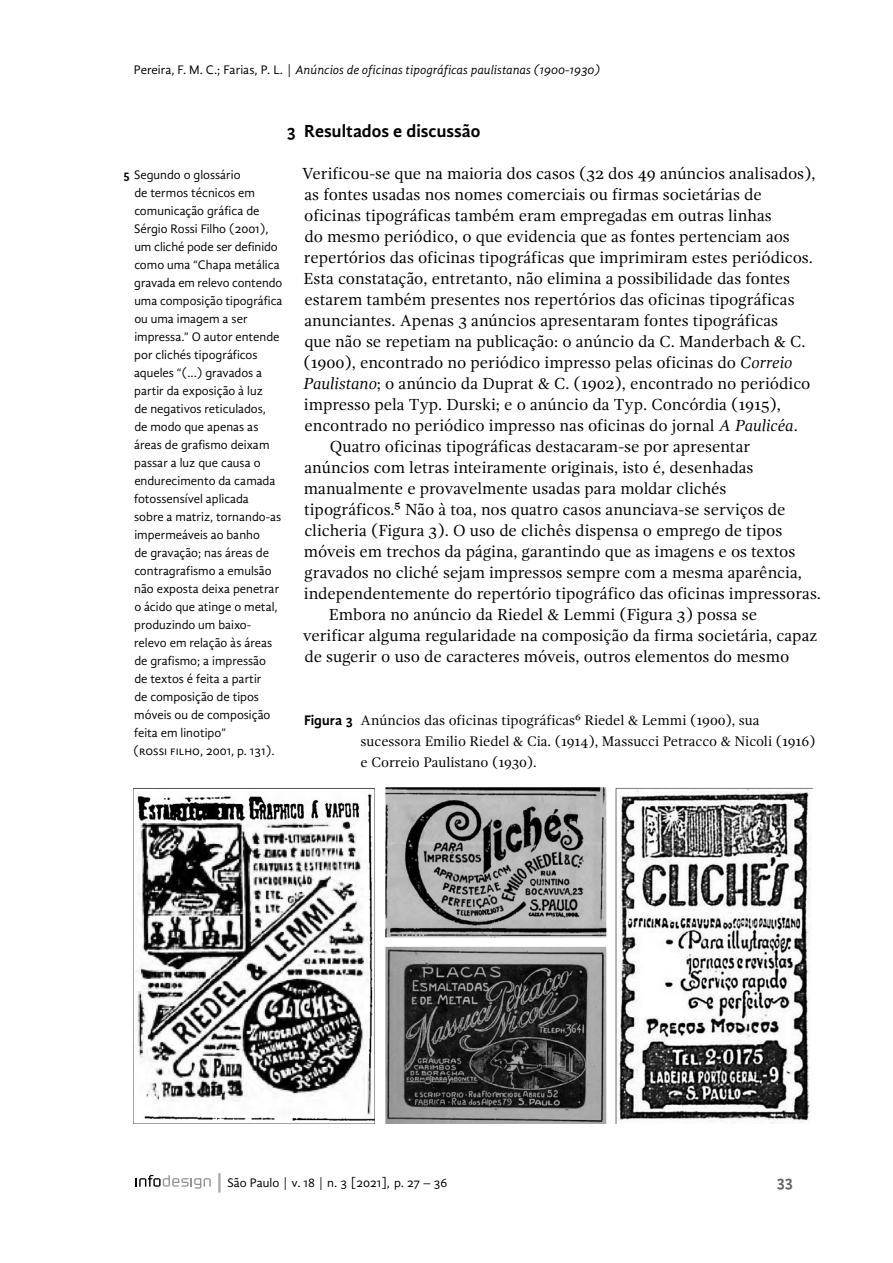
<style>
.page{position:relative;width:893px;height:1263px;background:#fff}
.page>*{position:absolute;margin:0;border:0;box-sizing:border-box;transform-origin:0 0}
.t1{font:700 18px "Gandhi Sans";color:#000}
.PT_Corpo_de_texto_Re{font:16.5px/21px "Gandhi Serif";color:#000}
.PT_Corpo_de_texto{font:16.5px/21px "Gandhi Serif";color:#000}
.t2{font:700 16.5px "Gandhi Sans";color:#636466}
.t3{font:14.25px/21px "Gandhi Serif";color:#000}
.t4{font:12.75px/18px "Gandhi Sans";color:#000}
.t5{font:italic 12.75px "Gandhi Sans";color:#000}
.s1{font-style:normal}
.s2{font-style:italic}
.s3{font-weight:700}
.s4{font-family:"Gandhi Sans";font-weight:700}
.s5{font-size:19.2px;color:#a7a9ac}
</style>
<div class="page">
<svg style="left:136px;top:1175px;width:75px;height:13px"></svg>
<img style="left:134px;top:788px;width:679px;height:336px">
<p class="t5" style="left:134px;top:62px;width:468px"><span class="s1">Pereira, F. M. C.; Farias, P. L. |</span> Anúncios de oficinas tipográficas paulistanas (1900-1930)</p>
<p class="t1" style="left:286px;top:120px;width:196px">3 Resultados e discussão</p>
<p class="PT_Corpo_de_texto_Re" style="left:302px;top:163px;width:515px">Verificou-se que na maioria dos casos (32 dos 49 anúncios analisados), as fontes usadas nos nomes comerciais ou firmas societárias de oficinas tipográficas também eram empregadas em outras linhas<br>do mesmo periódico, o que evidencia que as fontes pertenciam aos repertórios das oficinas tipográficas que imprimiram estes periódicos.<br>Esta constatação, entretanto, não elimina a possibilidade das fontes estarem também presentes nos repertórios das oficinas tipográficas anunciantes. Apenas 3 anúncios apresentaram fontes tipográficas<br>que não se repetiam na publicação: o anúncio da C. Manderbach &amp; C. (1900), encontrado no periódico impresso pelas oficinas do <span class="s2">Correio Paulistano</span>; o anúncio da Duprat &amp; C. (1902), encontrado no periódico impresso pela Typ. Durski; e o anúncio da Typ. Concórdia (1915), encontrado no periódico impresso nas oficinas do jornal <span class="s2">A Paulicéa</span>.</p>
<p class="PT_Corpo_de_texto" style="left:304px;top:436px;width:519px;text-indent:26px">Quatro oficinas tipográficas destacaram-se por apresentar<br>anúncios com letras inteiramente originais, isto é, desenhadas manualmente e provavelmente usadas para moldar clichés tipográficos.5 Não à toa, nos quatro casos anunciava-se serviços de clicheria (Figura 3). O uso de clichês dispensa o emprego de tipos móveis em trechos da página, garantindo que as imagens e os textos gravados no cliché sejam impressos sempre com a mesma aparência, independentemente do repertório tipográfico das oficinas impressoras.</p>
<p class="PT_Corpo_de_texto" style="left:303px;top:604px;width:516px;text-indent:26px">Embora no anúncio da Riedel &amp; Lemmi (Figura 3) possa se verificar alguma regularidade na composição da firma societária, capaz de sugerir o uso de caracteres móveis, outros elementos do mesmo</p>
<p class="t4" style="left:133px;top:165px;width:151px;text-indent:-10px"><span class="s3">5</span> Segundo o glossário<br>de termos técnicos em comunicação gráfica de<br>Sérgio Rossi Filho (2001), um cliché pode ser definido como uma “Chapa metálica gravada em relevo contendo uma composição tipográfica ou uma imagem a ser impressa.” O autor entende por clichés tipográficos aqueles “(...) gravados a partir da exposição à luz<br>de negativos reticulados,<br>de modo que apenas as áreas de grafismo deixam passar a luz que causa o endurecimento da camada fotossensível aplicada<br>sobre a matriz, tornando-as impermeáveis ao banho<br>de gravação; nas áreas de contragrafismo a emulsão não exposta deixa penetrar o ácido que atinge o metal, produzindo um baixo&shy;relevo em relação às áreas de grafismo; a impressão<br>de textos é feita a partir<br>de composição de tipos móveis ou de composição feita em linotipo”<br>(Rossi Fi lho, 2001, p. 131).</p>
<p class="t3" style="left:361px;top:709px;width:457px;text-indent:-57px"><span class="s4">Figura 3</span> Anúncios das oficinas tipográficas6 Riedel &amp; Lemmi (1900), sua sucessora Emilio Riedel &amp; Cia. (1914), Massucci Petracco &amp; Nicoli (1916) e Correio Paulistano (1930).</p>
<p class="t4" style="left:214px;top:1173px;width:235px"><span class="s5">|</span>São Paulo | v. 18 | n. 3 [2021], p. 27 – 36</p>
<p class="t2" style="left:777px;top:1171px;width:18px">33</p>
</div>
